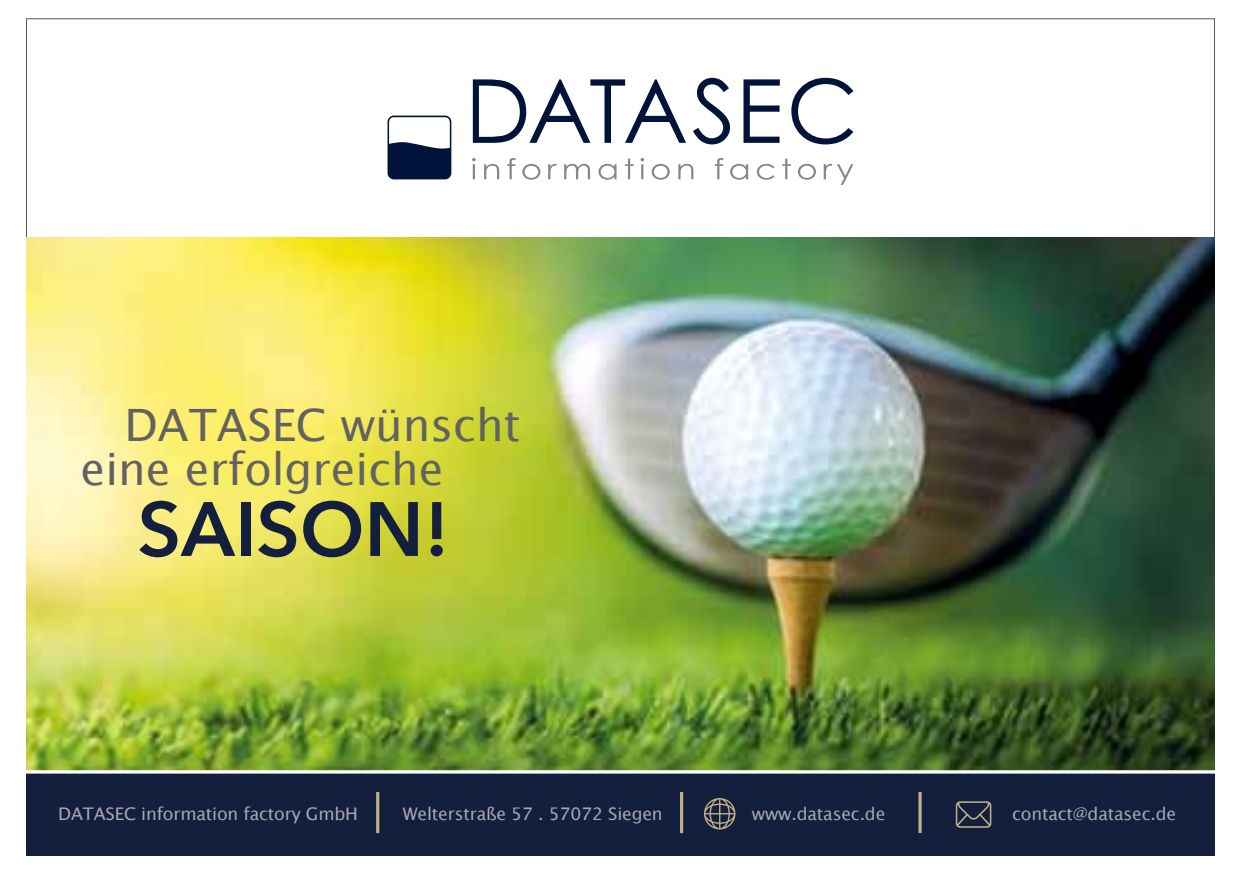
<style>
.page{position:relative;width:1241px;height:874px;background:#fff}
.page>*{position:absolute;margin:0;border:0;box-sizing:border-box;transform-origin:0 0}
.t1{font:600 75.95px "Avenir Next LT Pro";color:#131f3c}
.t2{font:44.45px/44.4px "Lucida Grande";color:#626261}
.t3{font:17.5px "Lucida Grande";letter-spacing:-.01em;color:#a9a6b5}
</style>
<div class="page">
<img style="left:26px;top:237px;width:1188px;height:532px">
<div style="left:26px;top:773px;width:1188px;height:82px;background:#131f3c"></div>
<svg style="left:704px;top:798px;width:31px;height:31px"></svg>
<hr style="left:376px;top:791px;width:3px;height:41px;background:#c1b189">
<hr style="left:680px;top:791px;width:3px;height:41px;background:#c1b189">
<hr style="left:918px;top:791px;width:3px;height:41px;background:#c1b189">
<svg style="left:955px;top:801px;width:36px;height:26px"></svg>
<svg style="left:473px;top:78px;width:380px;height:66px"></svg>
<svg style="left:472px;top:158px;width:381px;height:27px"></svg>
<svg style="left:387px;top:115px;width:64px;height:64px"></svg>
<svg style="left:26px;top:769px;width:1188px;height:2px;background:#98ae7a"></svg>
<h2 class="t2" style="left:81px;top:404px;width:441px;text-indent:44px">DATASEC wünscht eine erfolgreiche</h2>
<h1 class="t1" style="left:137px;top:483px;width:314px">SAISON!</h1>
<p class="t3" style="left:58px;top:801px;width:301px">DATASEC information factory GmbH</p>
<p class="t3" style="left:403px;top:801px;width:261px">Welterstraße 57 . 57072 Siegen</p>
<p class="t3" style="left:751px;top:801px;width:135px">www.datasec.de</p>
<p class="t3" style="left:1012px;top:801px;width:165px">contact@datasec.de</p>
</div>
